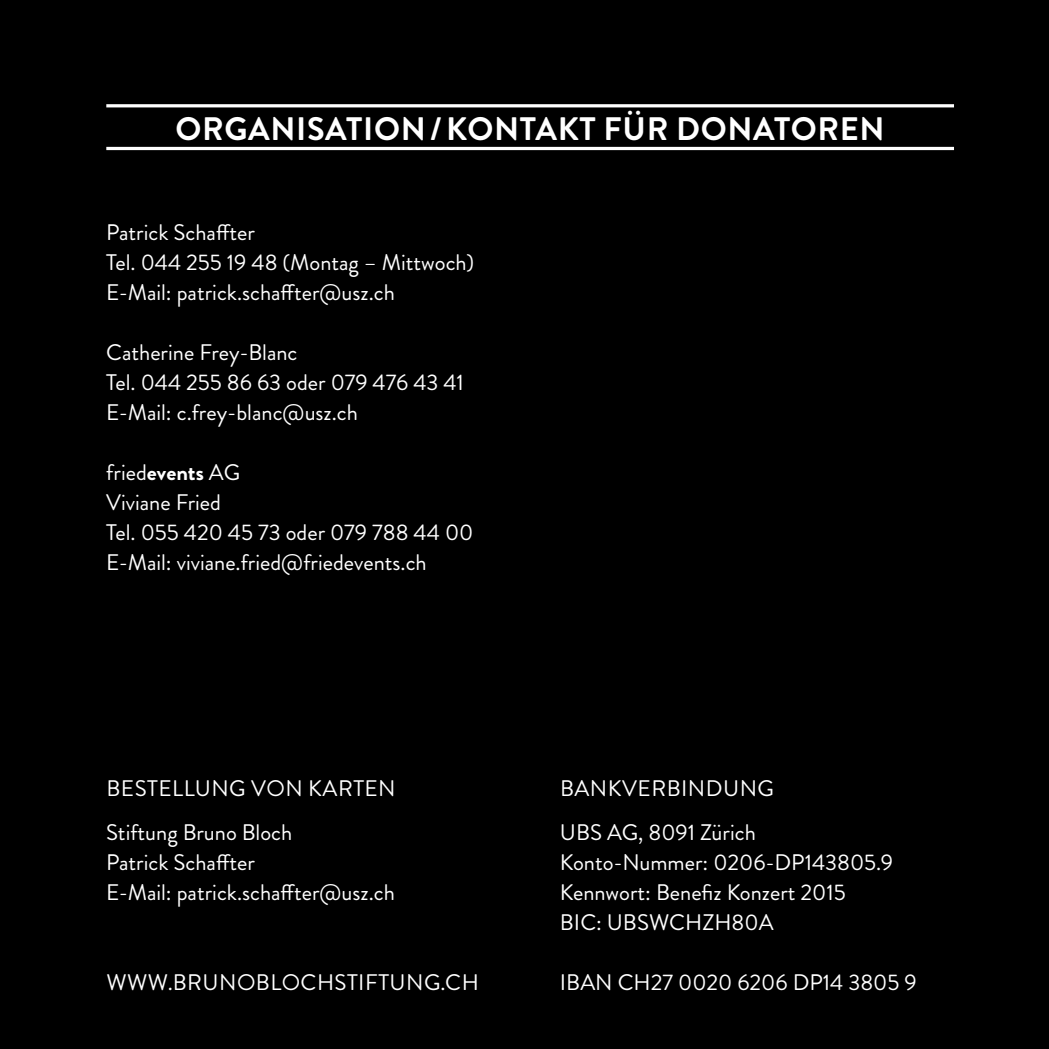
<style>
.page{position:relative;width:1049px;height:1049px;background:#000}
.page>*{position:absolute;margin:0;border:0;box-sizing:border-box;transform-origin:0 0}
.t1{font:700 32.5px "Brandon Grotesque";letter-spacing:.02em;color:#fff}
.t2{font:22.5px/30px "Brandon Grotesque";color:#fff}
.t3{font:22.5px/44.2px "Brandon Grotesque";letter-spacing:.02em;color:#fff}
.s1{font-weight:700}
</style>
<div class="page">
<hr style="left:106px;top:147px;width:848px;height:3px;background:#fff">
<hr style="left:106px;top:104px;width:848px;height:3px;background:#fff">
<h1 class="t1" style="left:175px;top:106px;width:711px">ORGANISATION/KONTAKT FÜR DONATOREN</h1>
<p class="t2" style="left:106px;top:218px;width:370px">Patrick Schaffter<br>Tel. 044 255 19 48 (Montag – Mittwoch)<br>E-Mail: patrick.schaffter@usz.ch</p>
<p class="t2" style="left:106px;top:338px;width:359px">Catherine Frey-Blanc<br>Tel. 044 255 86 63 oder 079 476 43 41<br>E-Mail: c.frey-blanc@usz.ch</p>
<p class="t2" style="left:106px;top:458px;width:369px">fried<span class="s1">events</span> AG<br>Viviane Fried<br>Tel. 055 420 45 73 oder 079 788 44 00<br>E-Mail: viviane.fried@friedevents.ch</p>
<p class="t2" style="left:106px;top:766px;width:291px;line-height:44.2px">BESTELLUNG VON KARTEN<br>Stiftung Bruno Bloch</p>
<p class="t2" style="left:106px;top:848px;width:290px">Patrick Schaffter<br>E-Mail: patrick.schaffter@usz.ch</p>
<p class="t3" style="left:106px;top:960px;width:374px">WWW.BRUNOBLOCHSTIFTUNG.CH</p>
<p class="t3" style="left:560px;top:766px;width:216px">BANKVERBINDUNG<br>UBS AG, 8091 Zürich</p>
<p class="t2" style="left:560px;top:848px;width:335px">Konto-Nummer: 0206-DP143805.9<br>Kennwort: Benefiz Konzert 2015<br>BIC: UBSWCHZH80A</p>
<p class="t2" style="left:560px;top:968px;width:358px">IBAN CH27 0020 6206 DP14 3805 9</p>
</div>
